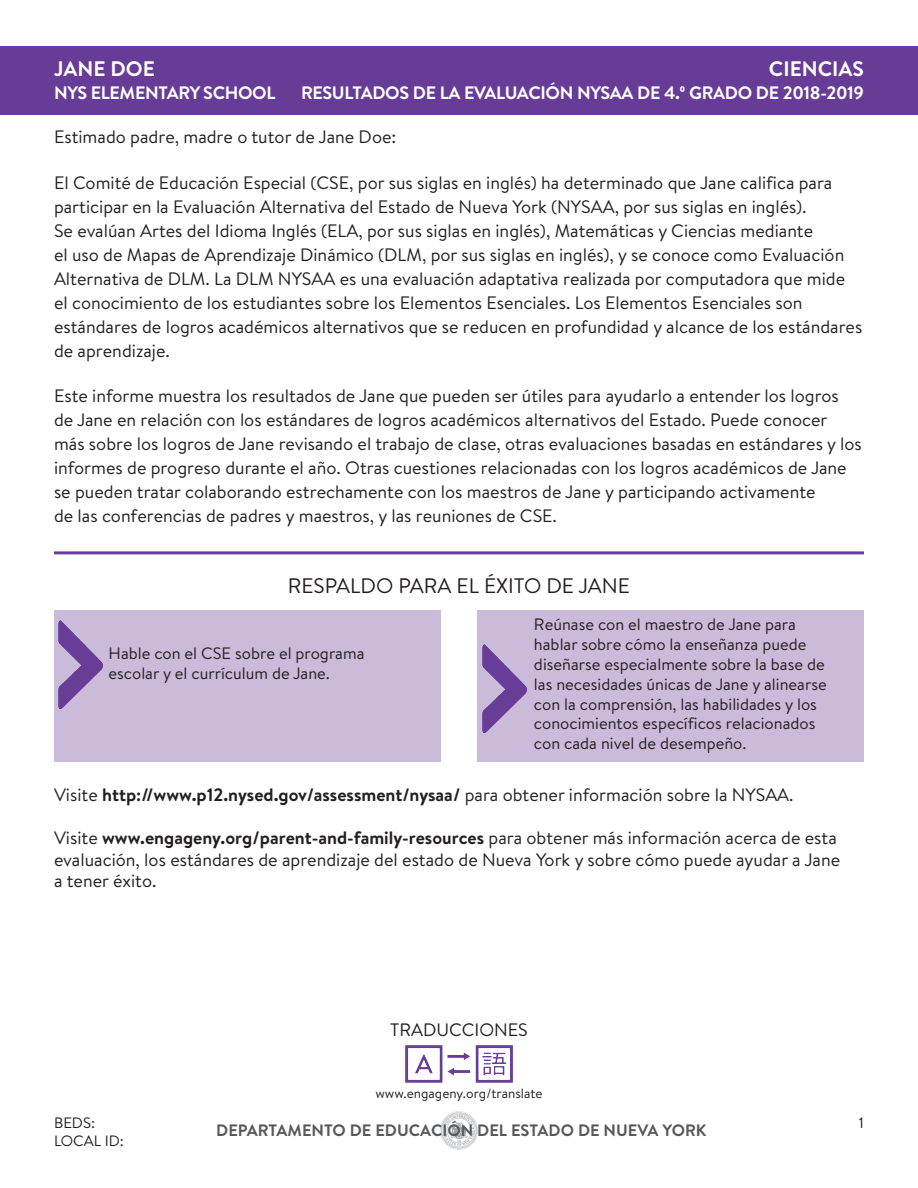
<style>
.page{position:relative;width:918px;height:1188px;background:#fff}
.page>*{position:absolute;margin:0;border:0;box-sizing:border-box;transform-origin:0 0}
.t1{font:21px "Brandon Text";color:#231f20}
.t2{font:700 21px "Brandon Text";color:#fff}
.t3{font:18px/24px "Brandon Text";color:#231f20}
.t4{font:700 18px "Brandon Text";color:#231f20}
.t5{font:700 18px "Brandon Text";letter-spacing:-.02em;color:#fff}
.t6{font:16.5px/19.8px "Brandon Text";color:#231f20}
.t7{font:700 16.5px "Brandon Text";color:#57585a}
.t8{font:15px "Brandon Text";color:#231f20}
.t9{font:13.5px "Brandon Text";color:#231f20}
.s1{font-weight:400}
.s2{font-weight:700}
</style>
<div class="page">
<div style="left:478px;top:610px;width:386px;height:152px;background:#cabbda"></div>
<hr style="left:54px;top:551px;width:810px;height:3px;background:#673c96">
<div style="left:54px;top:610px;width:386px;height:152px;background:#cabbda"></div>
<div style="left:0;top:46px;width:918px;height:68px;background:#673c96"></div>
<img style="left:58px;top:621px;width:44px;height:87px">
<img style="left:482px;top:645px;width:44px;height:87px">
<img style="left:406px;top:1045px;width:106px;height:38px">
<img style="left:440px;top:1112px;width:38px;height:38px">
<p class="t2" style="left:54px;top:54px;width:102px">JANE DOE</p>
<p class="t5" style="left:54px;top:81px;width:223px">NYS ELEMENTARY SCHOOL</p>
<p class="t3" style="left:54px;top:124px;width:344px">Estimado padre, madre o tutor de Jane Doe:</p>
<p class="t3" style="left:54px;top:170px;width:810px">El Comité de Educación Especial (CSE, por sus siglas en inglés) ha determinado que Jane califica para participar en la Evaluación Alternativa del Estado de Nueva York (NYSAA, por sus siglas en inglés).<br>Se evalúan Artes del Idioma Inglés (ELA, por sus siglas en inglés), Matemáticas y Ciencias mediante<br>el uso de Mapas de Aprendizaje Dinámico (DLM, por sus siglas en inglés), y se conoce como Evaluación Alternativa de DLM. La DLM NYSAA es una evaluación adaptativa realizada por computadora que mide el conocimiento de los estudiantes sobre los Elementos Esenciales. Los Elementos Esenciales son estándares de logros académicos alternativos que se reducen en profundidad y alcance de los estándares de aprendizaje.</p>
<p class="t3" style="left:54px;top:383px;width:809px">Este informe muestra los resultados de Jane que pueden ser útiles para ayudarlo a entender los logros de Jane en relación con los estándares de logros académicos alternativos del Estado. Puede conocer más sobre los logros de Jane revisando el trabajo de clase, otras evaluaciones basadas en estándares y los informes de progreso durante el año. Otras cuestiones relacionadas con los logros académicos de Jane se pueden tratar colaborando estrechamente con los maestros de Jane y participando activamente<br>de las conferencias de padres y maestros, y las reuniones de CSE.</p>
<p class="t2" style="left:769px;top:54px;width:97px">CIENCIAS</p>
<p class="t5" style="left:301px;top:81px;width:564px">RESULTADOS DE LA EVALUACIÓN NYSAA DE 4.º GRADO DE 2018-2019</p>
<p class="t1" style="left:288px;top:572px;width:344px">RESPALDO PARA EL ÉXITO DE JANE</p>
<p class="t6" style="left:534px;top:614px;width:294px">Reúnase con el maestro de Jane para hablar sobre cómo la enseñanza puede diseñarse especialmente sobre la base de las necesidades únicas de Jane y alinearse con la comprensión, las habilidades y los conocimientos específicos relacionados con cada nivel de desempeño.</p>
<p class="t4" style="left:54px;top:782px;width:741px"><span class="s1">Visite</span> http://www.p12.nysed.gov/assessment/nysaa/ <span class="s1">para obtener información sobre la NYSAA.</span></p>
<p class="t3" style="left:54px;top:827px;width:788px;line-height:21.6px">Visite <span class="s2">www.engageny.org/parent-and-family-resources</span> para obtener más información acerca de esta evaluación, los estándares de aprendizaje del estado de Nueva York y sobre cómo puede ayudar a Jane a tener éxito.</p>
<p class="t6" style="left:109px;top:643px;width:257px">Hable con el CSE sobre el programa escolar y el currículum de Jane.</p>
<p class="t3" style="left:390px;top:1018px;width:139px">TRADUCCIONES</p>
<p class="t9" style="left:375px;top:1084px;width:169px">www.engageny.org/translate</p>
<p class="t8" style="left:54px;top:1112px;width:43px">BEDS:</p>
<p class="t7" style="left:216px;top:1118px;width:492px">DEPARTAMENTO DE EDUCACIÓN DEL ESTADO DE NUEVA YORK</p>
<p class="t8" style="left:54px;top:1130px;width:72px">LOCAL ID:</p>
<p class="t8" style="left:859px;top:1112px;width:7px">1</p>
</div>
